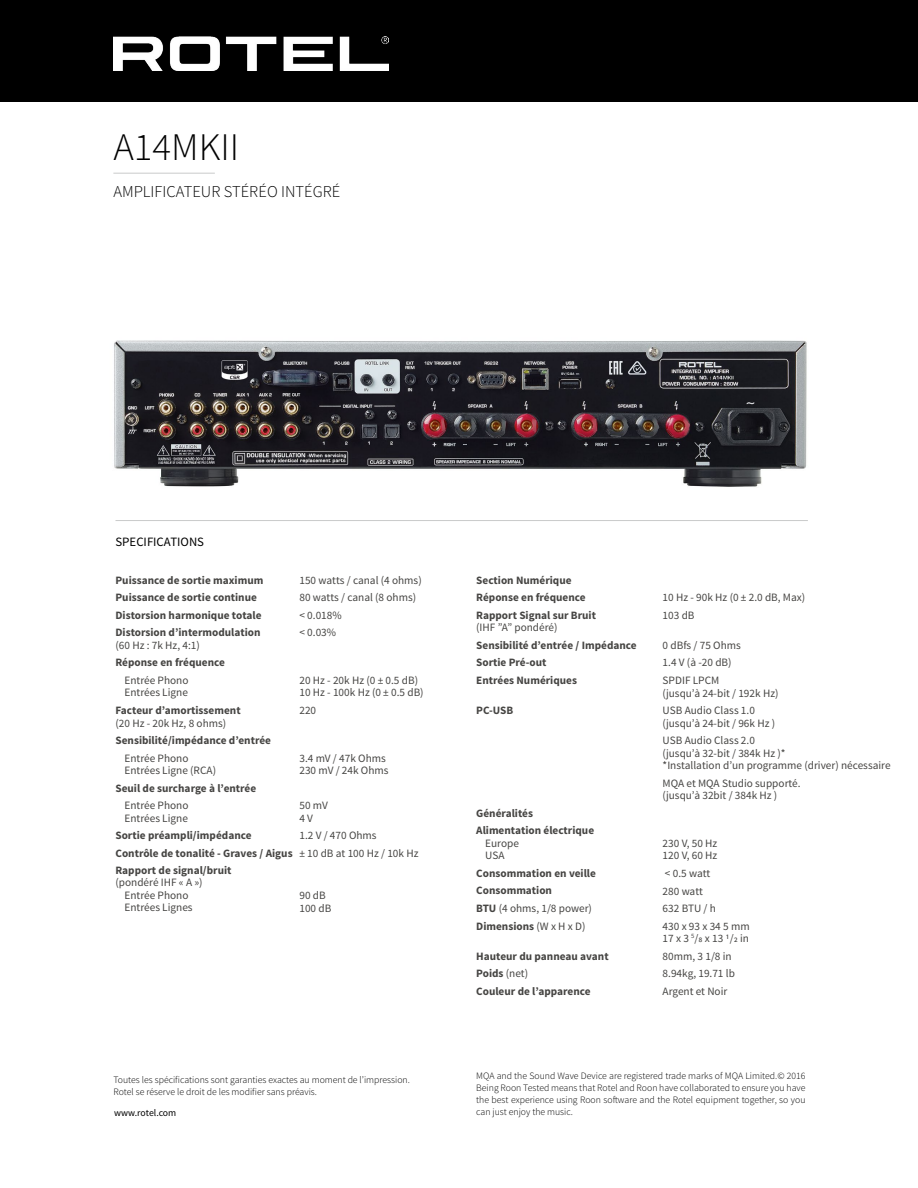
<style>
.page{position:relative;width:918px;height:1188px;background:#fff}
.page>*{position:absolute;margin:0;border:0;box-sizing:border-box;transform-origin:0 0}
.t1{font:300 39px "Source Sans Pro";color:#000}
.t2{font:300 16.5px "Source Sans Pro";color:#000}
.t3{font:12.75px "Source Sans Pro";color:#000}
.t4{font:11.25px/17.5px "Source Sans Pro";color:#464543}
.t5{font:700 11.25px/17.5px "Source Sans Pro";color:#464543}
.t6{font:11.25px/12.6px "Source Sans Pro";color:#474543}
.t7{font:300 9.75px/12px "Source Sans Pro";color:#000;text-align:justify}
.t8{font:9.75px "Source Sans Pro";color:#000}
.s1{font-weight:400}
.s2{color:#474543}
.s3{color:#464543}
</style>
<div class="page">
<hr style="left:113px;top:173px;width:102px;height:1px;background:#c9caca">
<div style="left:0;top:0;width:918px;height:102px;background:#000"></div>
<img style="left:113px;top:37px;width:275px;height:34px">
<img style="left:114px;top:340px;width:693px;height:147px">
<hr style="left:116px;top:520px;width:692px;height:1px;background:#c9caca">
<h1 class="t1" style="left:113px;top:123px;width:127px">A14MKII</h1>
<h2 class="t2" style="left:113px;top:181px;width:229px">AMPLIFICATEUR STÉRÉO INTÉGRÉ</h2>
<p class="t3" style="left:116px;top:534px;width:90px">SPECIFICATIONS</p>
<p class="t4" style="left:299px;top:571px;width:124px">150 watts / canal (4 ohms)<br>80 watts / canal (8 ohms) &lt; 0.018%<br>&lt; 0.03%</p>
<p class="t4" style="left:299px;top:674px;width:126px;line-height:12.6px">20 Hz - 20k Hz (0 ± 0.5 dB)<br>10 Hz - 100k Hz (0 ± 0.5 dB)</p>
<p class="t4" style="left:299px;top:702px;width:18px">220</p>
<p class="t4" style="left:299px;top:752px;width:91px;line-height:12.6px">3.4 mV / 47k Ohms<br>230 mV / 24k Ohms</p>
<p class="t4" style="left:299px;top:799px;width:30px;line-height:12.6px">50 mV<br>4 V</p>
<p class="t4" style="left:299px;top:827px;width:121px">1.2 V / 470 Ohms<br>± 10 dB at 100 Hz / 10k Hz</p>
<p class="t4" style="left:299px;top:890px;width:33px;line-height:12.6px">90 dB<br>100 dB</p>
<p class="t5" style="left:115px;top:572px;width:149px">Puissance de sortie maximum<br>Puissance de sortie continue<br>Distorsion harmonique totale<br>Distorsion d’intermodulation</p>
<p class="t4" style="left:116px;top:637px;width:86px">(60 Hz : 7k Hz, 4:1)</p>
<p class="t5" style="left:116px;top:654px;width:111px">Réponse en fréquence</p>
<p class="t4" style="left:124px;top:674px;width:66px;line-height:12.6px">Entrée Phono<br>Entrées Ligne</p>
<p class="t5" style="left:116px;top:702px;width:127px">Facteur d’amortissement</p>
<p class="t4" style="left:116px;top:714px;width:112px">(20 Hz - 20k Hz, 8 ohms)</p>
<p class="t5" style="left:116px;top:732px;width:157px">Sensibilité/impédance d’entrée</p>
<p class="t4" style="left:124px;top:752px;width:93px;line-height:12.6px">Entrée Phono<br>Entrées Ligne (RCA)</p>
<p class="t5" style="left:116px;top:780px;width:142px">Seuil de surcharge à l’entrée</p>
<p class="t4" style="left:124px;top:799px;width:66px;line-height:12.6px">Entrée Phono<br>Entrées Ligne</p>
<p class="t5" style="left:116px;top:827px;width:179px;line-height:17.1px">Sortie préampli/impédance<br>Contrôle de tonalité - Graves / Aigus<br>Rapport de signal/bruit</p>
<p class="t4" style="left:116px;top:876px;width:89px;line-height:12.6px;text-align:center">(pondéré IHF « A »)<br>Entrée Phono<br>Entrées Lignes</p>
<p class="t7" style="left:113px;top:1074px;width:298px">Toutes les spécifications sont garanties exactes au moment de l’impression.<br>Rotel se réserve le droit de les modifier sans préavis.</p>
<p class="t8" style="left:114px;top:1107px;width:64px">www.rotel.com</p>
<p class="t5" style="left:476px;top:572px;width:121px">Section Numérique<br>Réponse en fréquence<br>Rapport Signal sur Bruit</p>
<p class="t4" style="left:476px;top:619px;width:83px">(IHF ”A” pondéré)</p>
<p class="t5" style="left:476px;top:637px;width:162px">Sensibilité d’entrée / Impédance<br>Sortie Pré-out<br>Entrées Numériques</p>
<p class="t5" style="left:476px;top:702px;width:39px">PC-USB</p>
<p class="t5" style="left:476px;top:805px;width:119px">Généralités<br>Alimentation électrique</p>
<p class="t4" style="left:485px;top:837px;width:35px;line-height:12.6px">Europe<br>USA</p>
<p class="t5" style="left:476px;top:865px;width:121px">Consommation en veille<br>Consommation<br>BTU <span class="s1">(4 ohms, 1/8 power)<br></span>Dimensions <span class="s1">(W x H x D)</span></p>
<p class="t5" style="left:476px;top:948px;width:134px">Hauteur du panneau avant<br>Poids <span class="s1">(net)<br></span>Couleur de l’apparence</p>
<p class="t4" style="left:663px;top:589px;width:144px">10 Hz - 90k Hz (0 ± 2.0 dB, <span class="s2">Max)<br></span>103 dB</p>
<p class="t4" style="left:663px;top:637px;width:80px">0 dBfs / 75 Ohms<br>1.4 V (à -20 dB)<br>SPDIF LPCM</p>
<p class="t4" style="left:663px;top:684px;width:117px">(<span class="s2">jusqu’à</span> 24-bit / 192k Hz)<br>USB Audio Class 1.0</p>
<p class="t4" style="left:663px;top:714px;width:114px">(<span class="s2">jusqu’à</span> 24-bit / 96k Hz )<br>USB Audio Class 2.0</p>
<p class="t6" style="left:663px;top:747px;width:229px"><span class="s3">(</span>jusqu’à <span class="s3">32-bit / 384k Hz )*<br></span>*Installation d’un programme (driver) nécessaire</p>
<p class="t4" style="left:663px;top:777px;width:139px;line-height:12.6px">MQA et MQA Studio supporté. (<span class="s2">jusqu’à</span> 32bit / 384k Hz )</p>
<p class="t4" style="left:663px;top:837px;width:56px;line-height:12.6px">230 V, 50 Hz<br>120 V, 60 Hz</p>
<p class="t4" style="left:663px;top:865px;width:89px">&lt; 0.5 watt<br>280 watt<br>632 BTU / h<br>430 x 93 x 34 5 mm</p>
<p class="t4" style="left:663px;top:930px;width:88px">17 x 3 <sup>5</sup>/8 x 13 1/2 in<br>80mm, 3 1/8 in<br>8.94kg, 19.71 lb<br>Argent et Noir</p>
<p class="t7" style="left:476px;top:1070px;width:331px">MQA and the Sound Wave Device are registered trade marks of MQA Limited.© 2016<br>Being Roon Tested means that Rotel and Roon have collaborated to ensure you have the best experience using Roon software and the Rotel equipment together, so you can just enjoy the music.</p>
</div>
